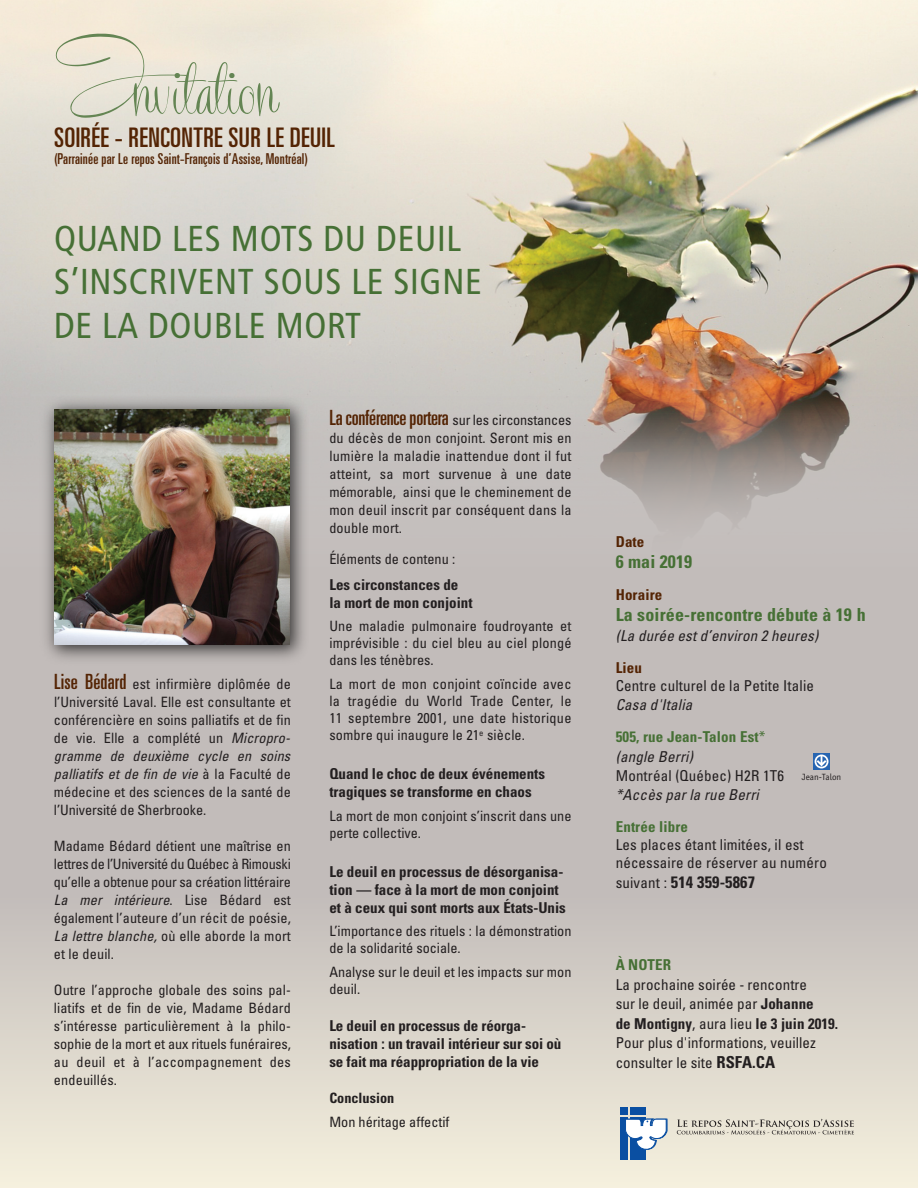
<style>
.page{position:relative;width:918px;height:1188px;background:#fff}
.page>*{position:absolute;margin:0;border:0;box-sizing:border-box;transform-origin:0 0}
.t1{font:115.95px "Recorda Script Personal Use Only";color:#648553}
.t2{font:condensed 36px/43.2px "Frutiger";letter-spacing:.02em;color:#467035}
.t3{font:ultra-condensed 27px "Univers";letter-spacing:.015em;color:#542404}
.t4{font:ultra-condensed 21px "Univers";letter-spacing:-.01em;color:#542404}
.t5{font:700 condensed 18px "Univers";letter-spacing:.01em;color:#467035}
.t6{font:700 condensed 16.5px "Univers";letter-spacing:.01em;color:#231f20}
.t7{font:700 condensed 15px/18px "Univers";color:#231f20}
.t8{font:condensed 15px/19.5px "Univers";letter-spacing:.01em;color:#231f20}
.t9{font:italic condensed 15px "Univers";letter-spacing:.015em;color:#231f20}
.t10{font:ultra-condensed 15px "Univers";letter-spacing:.015em;color:#542404}
.t11{font:700 condensed 15px/31.8px "Univers";letter-spacing:.01em;color:#467035}
.t12{font:700 condensed 15px "Univers";letter-spacing:.01em;color:#542404}
.t13{font:condensed 14.25px/18px "Univers";color:#231f20;text-align:justify}
.t14{font:700 condensed 14.25px "Univers";color:#231f20}
.t15{font:9px "Officina Sans";color:#231f20}
.s1{font-stretch:ultra-condensed;font-size:21px;color:#542404}
.s2{font-style:italic}
.s3{font-stretch:condensed;font-size:14.25px;color:#231f20}
.s4{font-weight:400;font-style:italic;color:#231f20}
.s5{font-weight:400}
.s6{font-weight:400;font-size:15px}
.s7{font-weight:700}
.s8{font-weight:700;font-size:16.5px}
</style>
<div class="page">
<div style="left:0;top:396px;width:918px;height:792px;background:#c2bcba"></div>
<img style="left:0;top:0;width:918px;height:381px">
<svg style="left:0;top:381px;width:918px;height:15px;background:#c3ac9e"></svg>
<svg style="left:358px;top:396px;width:492px;height:115px"></svg>
<div style="left:0;top:892px;width:918px;height:296px;background:linear-gradient(to bottom,#c2bcba,#f5f0de)"></div>
<div style="left:620px;top:1108px;width:8px;height:7px;background:#0a4fa2"></div>
<div style="left:620px;top:1117px;width:8px;height:43px;background:#0a4fa2"></div>
<div style="left:630px;top:1108px;width:15px;height:7px;background:#0a4fa2"></div>
<div style="left:630px;top:1117px;width:15px;height:43px;background:#0a4fa2"></div>
<svg style="left:625px;top:1118px;width:42px;height:35px"></svg>
<svg style="left:677px;top:1119px;width:177px;height:15px;background:#c5c0b3"></svg>
<svg style="left:813px;top:753px;width:17px;height:17px"></svg>
<svg style="left:815px;top:755px;width:14px;height:13px"></svg>
<img style="left:39px;top:395px;width:272px;height:264px">
<img style="left:54px;top:410px;width:235px;height:235px">
<h1 class="t1" style="left:54px;top:27px;width:226px">Invitation</h1>
<h3 class="t3" style="left:54px;top:128px;width:283px">SOIRÉE - RENCONTRE SUR LE DEUIL</h3>
<p class="t10" style="left:54px;top:153px;width:256px">(Parrainée par Le repos Saint-François d’Assise, Montréal)</p>
<h2 class="t2" style="left:54px;top:220px;width:429px">QUAND LES MOTS DU DEUIL<br>S’INSCRIVENT SOUS LE SIGNE<br>DE LA DOUBLE MORT</h2>
<p class="t13" style="left:54px;top:676px;width:238px"><span class="s1">Lise Bédard</span> est infirmière diplômée de l’Université Laval. Elle est consultante et conférencière en soins palliatifs et de fin de vie. Elle a complété un <span class="s2">Micropro&shy;gramme de deuxième cycle en soins palliatifs et de fin de vie</span> à la Faculté de médecine et des sciences de la santé de l’Université de Sherbrooke.</p>
<p class="t13" style="left:54px;top:838px;width:238px">Madame Bédard détient une maîtrise en lettres de l’Université du Québec à Rimouski qu’elle a obtenue pour sa création littéraire <span class="s2">La mer intérieure</span>. Lise Bédard est également l’auteure d’un récit de poésie, <span class="s2">La lettre blanche,</span> où elle aborde la mort et le deuil.</p>
<p class="t13" style="left:54px;top:982px;width:238px">Outre l’approche globale des soins pal&shy;liatifs et de fin de vie, Madame Bédard s’intéresse particulièrement à la philo&shy;sophie de la mort et aux rituels funéraires, au deuil et à l’accompagnement des endeuillés.</p>
<h3 class="t4" style="left:329px;top:409px;width:244px">Laconférenceportera <span class="s3">sur les circonstances</span></h3>
<p class="t13" style="left:329px;top:430px;width:244px">du décès de mon conjoint. Seront mis en lumière la maladie inattendue dont il fut atteint, sa mort survenue à une date mémorable, ainsi que le cheminement de mon deuil inscrit par conséquent dans la double mort.</p>
<p class="t13" style="left:329px;top:551px;width:127px">Éléments de contenu :</p>
<p class="t7" style="left:329px;top:577px;width:145px">Les circonstances de la mort de mon conjoint</p>
<p class="t13" style="left:329px;top:618px;width:244px;line-height:17.2px">Une maladie pulmonaire foudroyante et imprévisible : du ciel bleu au ciel plongé dans les ténèbres.</p>
<p class="t13" style="left:329px;top:676px;width:244px;line-height:17.2px">La mort de mon conjoint coïncide avec la tragédie du World Trade Center, le 11 septembre 2001, une date historique sombre qui inaugure le 21<sup>e</sup> siècle.</p>
<p class="t7" style="left:329px;top:766px;width:217px">Quand le choc de deux événements tragiques se transforme en chaos</p>
<p class="t13" style="left:329px;top:808px;width:244px;line-height:17.2px">La mort de mon conjoint s’inscrit dans une perte collective.</p>
<p class="t7" style="left:329px;top:864px;width:238px">Le deuil en processus de désorganisa&shy;tion — face à la mort de mon conjoint et à ceux qui sont morts aux États-Unis</p>
<p class="t13" style="left:329px;top:924px;width:244px;line-height:17.2px">L’importance des rituels : la démonstration de la solidarité sociale.</p>
<p class="t13" style="left:329px;top:964px;width:244px;line-height:17.2px">Analyse sur le deuil et les impacts sur mon deuil.</p>
<p class="t7" style="left:329px;top:1018px;width:234px">Le deuil en processus de réorga&shy;nisation : un travail intérieur sur soi où se fait ma réappropriation de la vie</p>
<p class="t14" style="left:329px;top:1093px;width:66px">Conclusion</p>
<p class="t13" style="left:329px;top:1115px;width:122px">Mon héritage affectif</p>
<p class="t12" style="left:616px;top:537px;width:30px">Date</p>
<p class="t5" style="left:616px;top:555px;width:78px">6 mai 2019</p>
<p class="t12" style="left:616px;top:589px;width:48px">Horaire</p>
<p class="t5" style="left:616px;top:608px;width:252px">La soirée-rencontre débute à 19 h</p>
<p class="t9" style="left:616px;top:630px;width:204px">(La durée est d’environ 2 heures)</p>
<p class="t12" style="left:616px;top:662px;width:28px">Lieu</p>
<p class="t8" style="left:616px;top:677px;width:200px">Centre culturel de la Petite Italie</p>
<p class="t11" style="left:616px;top:690px;width:151px"><span class="s4">Casa d'Italia<br></span>505, rue Jean-Talon Est<span class="s5">*</span></p>
<p class="t9" style="left:616px;top:751px;width:79px">(angle Berri)</p>
<p class="t8" style="left:616px;top:767px;width:170px">Montréal (Québec) H2R 1T6</p>
<p class="t9" style="left:616px;top:789px;width:145px">*Accès par la rue Berri</p>
<p class="t11" style="left:616px;top:812px;width:74px">Entrée libre</p>
<p class="t8" style="left:616px;top:837px;width:213px;line-height:18px">Les places étant limitées, il est nécessaire de réserver au numéro</p>
<p class="t6" style="left:616px;top:876px;width:141px"><span class="s6">suivant :</span> 514 359-5867</p>
<p class="t15" style="left:802px;top:774px;width:41px">Jean-Talon</p>
<p class="t11" style="left:616px;top:950px;width:57px">À NOTER</p>
<p class="t8" style="left:616px;top:976px;width:224px">La prochaine soirée - rencontre<br>sur le deuil, animée par <span class="s7">Johanne<br>de Montigny</span>, aura lieu <span class="s7">le 3 juin 2019.<br></span>Pour plus d'informations, veuillez consulter le site <span class="s8">RSFA.CA</span></p>
</div>
